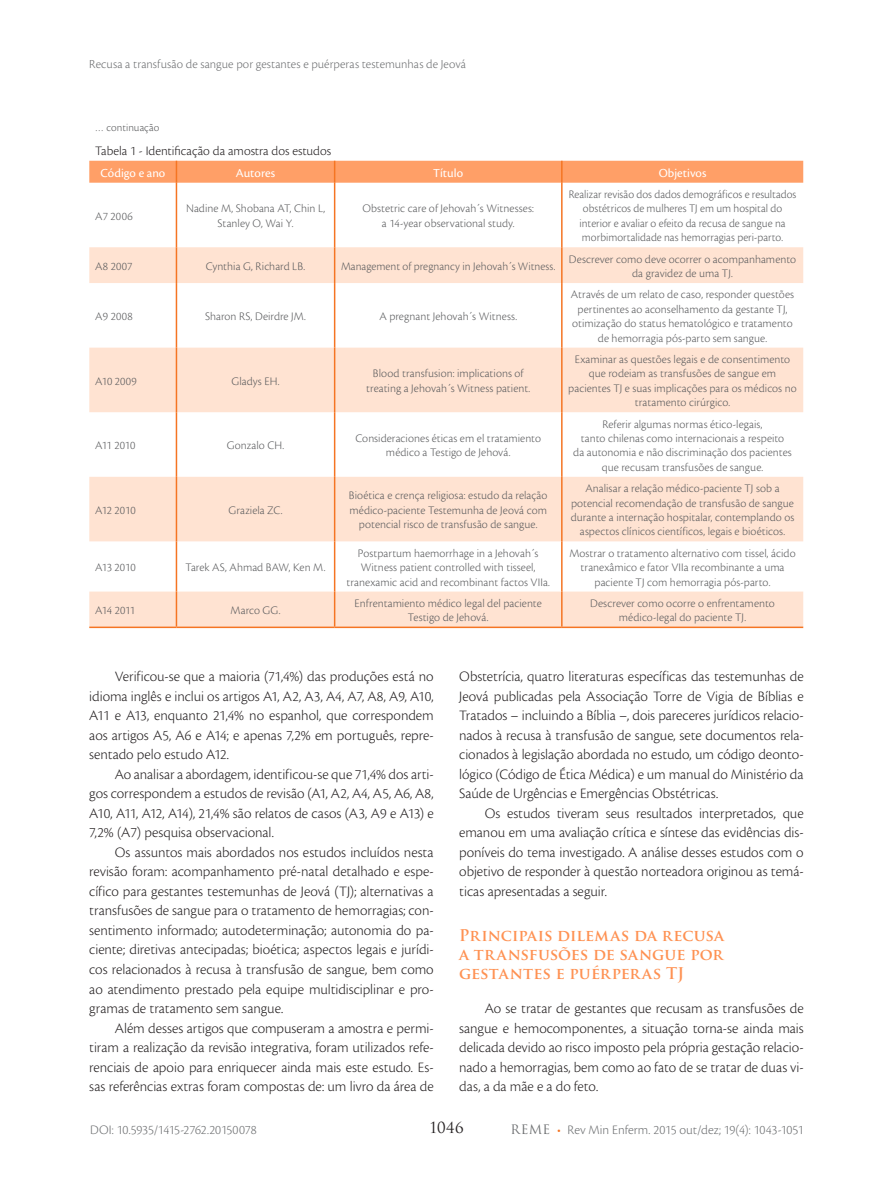
<style>
.page{position:relative;width:893px;height:1191px;background:#fff}
.page>*{position:absolute;margin:0;border:0;box-sizing:border-box;transform-origin:0 0}
.t1{font:700 15.75px/19px "Trajan Pro";color:#fe9152;text-align:justify}
.t2{font:300 15px/19.5px "Cronos Pro";color:#231f20;text-align:justify}
.t3{font:15px "Trajan Pro";color:#231f20}
.t4{font:300 13.5px "Cronos Pro";letter-spacing:-.005em;color:#6d6f71}
.t5{font:300 13.5px "Cronos Pro";color:#231f20}
.t6{font:300 12.75px "Cronos Pro";letter-spacing:.005em;color:#6d6f71}
.t7{font:12.75px "Cronos Pro";letter-spacing:.005em;color:#fff}
.t8{font:300 12px/14.4px "Cronos Pro";letter-spacing:.005em;color:#58595b;text-align:center}
.t9{font:300 11.25px "Cronos Pro";letter-spacing:.005em;color:#58595b}
.s1{font-family:"Trajan Pro";font-weight:400;font-size:12.75px}
.s2{color:#f57523}
</style>
<div class="page">
<svg style="left:89px;top:247px;width:714px;height:379px;fill:#ffe3d2"></svg>
<div style="left:89px;top:161px;width:714px;height:22px;background:#ff9f67"></div>
<hr style="left:561px;top:161px;width:2px;height:22px;background:#f57523">
<hr style="left:176px;top:247px;width:1px;height:36px;background:#f57523">
<hr style="left:334px;top:247px;width:1px;height:36px;background:#f57523">
<hr style="left:176px;top:348px;width:1px;height:64px;background:#f57523">
<hr style="left:334px;top:348px;width:1px;height:64px;background:#f57523">
<hr style="left:176px;top:477px;width:1px;height:64px;background:#f57523">
<hr style="left:334px;top:477px;width:1px;height:64px;background:#f57523">
<hr style="left:176px;top:591px;width:1px;height:35px;background:#f57523">
<hr style="left:334px;top:591px;width:1px;height:35px;background:#f57523">
<hr style="left:561px;top:247px;width:2px;height:36px;background:#f57523">
<hr style="left:561px;top:348px;width:2px;height:64px;background:#f57523">
<hr style="left:561px;top:477px;width:2px;height:64px;background:#f57523">
<hr style="left:561px;top:591px;width:2px;height:35px;background:#f57523">
<hr style="left:334px;top:183px;width:1px;height:64px;background:#f57523">
<hr style="left:334px;top:283px;width:1px;height:65px;background:#f57523">
<hr style="left:334px;top:412px;width:1px;height:65px;background:#f57523">
<hr style="left:334px;top:541px;width:1px;height:50px;background:#f57523">
<hr style="left:176px;top:183px;width:1px;height:64px;background:#f57523">
<hr style="left:561px;top:183px;width:2px;height:64px;background:#f57523">
<hr style="left:176px;top:283px;width:1px;height:65px;background:#f57523">
<hr style="left:561px;top:283px;width:2px;height:65px;background:#f57523">
<hr style="left:176px;top:412px;width:1px;height:65px;background:#f57523">
<hr style="left:561px;top:412px;width:2px;height:65px;background:#f57523">
<hr style="left:176px;top:541px;width:1px;height:50px;background:#f57523">
<hr style="left:561px;top:541px;width:2px;height:50px;background:#f57523">
<hr style="left:89px;top:626px;width:87px;height:2px;background:#f57523">
<hr style="left:176px;top:626px;width:159px;height:2px;background:#f57523">
<hr style="left:335px;top:626px;width:227px;height:2px;background:#f57523">
<hr style="left:562px;top:626px;width:241px;height:2px;background:#f57523">
<p class="t6" style="left:89px;top:57px;width:378px">Recusa a transfusão de sangue por gestantes e puérperas testemunhas de Jeová</p>
<p class="t9" style="left:95px;top:121px;width:66px">… continuação</p>
<p class="t5" style="left:95px;top:143px;width:237px">Tabela 1 - Identificação da amostra dos estudos</p>
<p class="t7" style="left:100px;top:165px;width:67px">Código e ano</p>
<p class="t7" style="left:236px;top:165px;width:41px">Autores</p>
<p class="t7" style="left:433px;top:165px;width:31px">Título</p>
<p class="t7" style="left:659px;top:165px;width:49px">Objetivos</p>
<p class="t8" style="left:95px;top:209px;width:39px">A7 2006</p>
<p class="t8" style="left:186px;top:201px;width:141px">Nadine M, Shobana AT, Chin L,<br>Stanley O, Wai Y.</p>
<p class="t8" style="left:363px;top:201px;width:173px">Obstetric care of Jehovah´s Witnesses: a 14-year observational study.</p>
<p class="t8" style="left:569px;top:187px;width:229px">Realizar revisão dos dados demográficos e resultados obstétricos de mulheres TJ em um hospital do interior e avaliar o efeito da recusa de sangue na morbimortalidade nas hemorragias peri-parto.</p>
<p class="t8" style="left:95px;top:259px;width:39px">A8 2007</p>
<p class="t8" style="left:206px;top:259px;width:101px">Cynthia G, Richard LB.</p>
<p class="t8" style="left:341px;top:259px;width:216px">Management of pregnancy in Jehovah´s Witness.</p>
<p class="t8" style="left:569px;top:252px;width:229px">Descrever como deve ocorrer o acompanhamento da gravidez de uma TJ.</p>
<p class="t8" style="left:95px;top:309px;width:39px">A9 2008</p>
<p class="t8" style="left:205px;top:309px;width:102px">Sharon RS, Deirdre JM.</p>
<p class="t8" style="left:379px;top:309px;width:139px">A pregnant Jehovah´s Witness.</p>
<p class="t8" style="left:571px;top:287px;width:225px">Através de um relato de caso, responder questões pertinentes ao aconselhamento da gestante TJ, otimização do status hematológico e tratamento de hemorragia pós-parto sem sangue.</p>
<p class="t8" style="left:95px;top:373px;width:43px">A10 2009</p>
<p class="t8" style="left:232px;top:373px;width:49px">Gladys EH.</p>
<p class="t8" style="left:366px;top:366px;width:166px">Blood transfusion: implications of treating a Jehovah´s Witness patient.</p>
<p class="t8" style="left:95px;top:438px;width:42px">A11 2010</p>
<p class="t8" style="left:227px;top:438px;width:59px">Gonzalo CH.</p>
<p class="t8" style="left:355px;top:431px;width:187px">Consideraciones éticas em el tratamiento médico a Testigo de Jehová.</p>
<p class="t8" style="left:568px;top:352px;width:230px">Examinar as questões legais e de consentimento que rodeiam as transfusões de sangue em pacientes TJ e suas implicações para os médicos no tratamento cirúrgico.</p>
<p class="t8" style="left:573px;top:416px;width:220px">Referir algumas normas ético-legais,<br>tanto chilenas como internacionais a respeito<br>da autonomia e não discriminação dos pacientes que recusam transfusões de sangue.</p>
<p class="t8" style="left:95px;top:503px;width:42px">A12 2010</p>
<p class="t8" style="left:228px;top:503px;width:56px">Graziela ZC.</p>
<p class="t8" style="left:95px;top:560px;width:42px">A13 2010</p>
<p class="t8" style="left:186px;top:560px;width:141px">Tarek AS, Ahmad BAW, Ken M.</p>
<p class="t8" style="left:349px;top:488px;width:200px">Bioética e crença religiosa: estudo da relação médico-paciente Testemunha de Jeová com potencial risco de transfusão de sangue.</p>
<p class="t8" style="left:571px;top:481px;width:225px">Analisar a relação médico-paciente TJ sob a potencial recomendação de transfusão de sangue durante a internação hospitalar, contemplando os aspectos clínicos científicos, legais e bioéticos.</p>
<p class="t8" style="left:346px;top:546px;width:205px">Postpartum haemorrhage in a Jehovah´s<br>Witness patient controlled with tisseel, tranexamic acid and recombinant factos VIIa.</p>
<p class="t8" style="left:569px;top:546px;width:228px">Mostrar o tratamento alternativo com tissel, ácido tranexâmico e fator VIIa recombinante a uma paciente TJ com hemorragia pós-parto.</p>
<p class="t8" style="left:95px;top:603px;width:41px">A14 2011</p>
<p class="t8" style="left:231px;top:603px;width:51px">Marco GG.</p>
<p class="t8" style="left:355px;top:596px;width:189px">Enfrentamiento médico legal del paciente<br>Testigo de Jehová.</p>
<p class="t8" style="left:590px;top:596px;width:186px">Descrever como ocorre o enfrentamento médico-legal do paciente TJ.</p>
<p class="t2" style="left:89px;top:667px;width:346px;text-indent:26px">Verificou-se que a maioria (71,4%) das produções está no idioma inglês e inclui os artigos A1, A2, A3, A4, A7, A8, A9, A10, A11 e A13, enquanto 21,4% no espanhol, que correspondem aos artigos A5, A6 e A14; e apenas 7,2% em português, repre&shy;sentado pelo estudo A12.</p>
<p class="t2" style="left:89px;top:764px;width:346px;text-indent:26px">Ao analisar a abordagem, identificou-se que 71,4% dos arti&shy;gos correspondem a estudos de revisão (A1, A2, A4, A5, A6, A8, A10, A11, A12, A14), 21,4% são relatos de casos (A3, A9 e A13) e 7,2% (A7) pesquisa observacional.</p>
<p class="t2" style="left:89px;top:842px;width:346px;text-indent:26px">Os assuntos mais abordados nos estudos incluídos nesta revisão foram: acompanhamento pré-natal detalhado e espe&shy;cífico para gestantes testemunhas de Jeová (TJ); alternativas a transfusões de sangue para o tratamento de hemorragias; con&shy;sentimento informado; autodeterminação; autonomia do pa&shy;ciente; diretivas antecipadas; bioética; aspectos legais e jurídi&shy;cos relacionados à recusa à transfusão de sangue, bem como ao atendimento prestado pela equipe multidisciplinar e pro&shy;gramas de tratamento sem sangue.</p>
<p class="t2" style="left:89px;top:1018px;width:346px;text-indent:26px">Além desses artigos que compuseram a amostra e permi&shy;tiram a realização da revisão integrativa, foram utilizados refe&shy;renciais de apoio para enriquecer ainda mais este estudo. Es&shy;sas referências extras foram compostas de: um livro da área de</p>
<p class="t2" style="left:459px;top:667px;width:346px">Obstetrícia, quatro literaturas específicas das testemunhas de Jeová publicadas pela Associação Torre de Vigia de Bíblias e Tratados – incluindo a Bíblia –, dois pareceres jurídicos relacio&shy;nados à recusa à transfusão de sangue, sete documentos rela&shy;cionados à legislação abordada no estudo, um código deonto&shy;lógico (Código de Ética Médica) e um manual do Ministério da Saúde de Urgências e Emergências Obstétricas.</p>
<p class="t2" style="left:459px;top:803px;width:346px;text-indent:26px">Os estudos tiveram seus resultados interpretados, que emanou em uma avaliação crítica e síntese das evidências dis&shy;poníveis do tema investigado. A análise desses estudos com o objetivo de responder à questão norteadora originou as temá&shy;ticas apresentadas a seguir.</p>
<p class="t1" style="left:459px;top:925px;width:266px">Principais dilemas da recusa a transfusões de sangue por gestantes e puérperas TJ</p>
<p class="t2" style="left:459px;top:998px;width:346px;text-indent:26px">Ao se tratar de gestantes que recusam as transfusões de sangue e hemocomponentes, a situação torna-se ainda mais delicada devido ao risco imposto pela própria gestação relacio&shy;nado a hemorragias, bem como ao fato de se tratar de duas vi&shy;das, a da mãe e a do feto.</p>
<p class="t3" style="left:429px;top:1118px;width:36px">1046</p>
<p class="t4" style="left:90px;top:1121px;width:168px">DOI: 10.5935/1415-2762.20150078</p>
<p class="t4" style="left:510px;top:1121px;width:295px"><span class="s1">REME</span> <span class="s2">•</span> Rev Min Enferm. 2015 out/dez; 19(4): 1043-1051</p>
</div>
